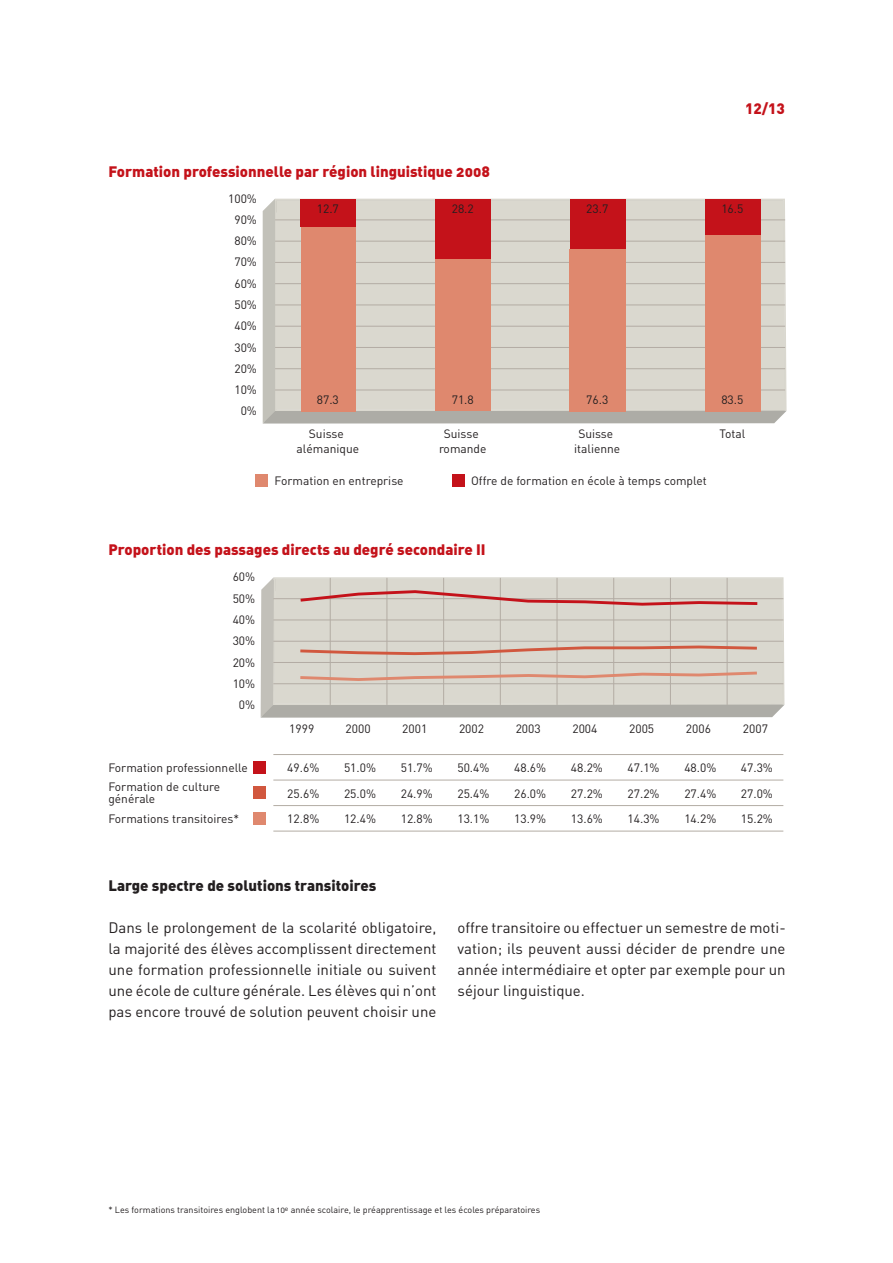
<style>
.page{position:relative;width:893px;height:1263px;background:#fff}
.page>*{position:absolute;margin:0;border:0;box-sizing:border-box;transform-origin:0 0}
.t1{font:15px/21px "DIN Regular Alternate";color:#231f20;text-align:justify}
.t2{font:15px "DIN Black Alternate";color:#c4121a}
.t3{font:15px "DIN Black Alternate";color:#231f20}
.t4{font:900 15px "DIN";color:#c4121a}
.t5{font:12px/25.5px "DIN";color:#231f20;text-align:justify}
.t6{font:9px "DIN Regular Alternate";color:#231f20}
</style>
<div class="page">
<div style="left:253px;top:761px;width:13px;height:13px;background:#c4121a"></div>
<div style="left:253px;top:786px;width:13px;height:13px;background:#d1573e"></div>
<div style="left:253px;top:812px;width:13px;height:13px;background:#df886e"></div>
<hr style="left:273px;top:754px;width:510px;height:1px;background:#b3aca4">
<hr style="left:273px;top:780px;width:510px;height:1px;background:#b3aca4">
<hr style="left:273px;top:805px;width:510px;height:1px;background:#b3aca4">
<hr style="left:273px;top:831px;width:510px;height:1px;background:#b3aca4">
<svg style="left:261px;top:577px;width:523px;height:141px;background:#d3cac1"></svg>
<svg style="left:263px;top:199px;width:524px;height:225px;background:#d4d2c9"></svg>
<hr style="left:275px;top:220px;width:510px;height:1px;background:#b3aca4">
<hr style="left:275px;top:241px;width:510px;height:1px;background:#b3aca4">
<hr style="left:275px;top:262px;width:510px;height:1px;background:#b3aca4">
<hr style="left:275px;top:283px;width:510px;height:1px;background:#b3aca4">
<hr style="left:275px;top:305px;width:510px;height:1px;background:#b3aca4">
<hr style="left:275px;top:326px;width:510px;height:1px;background:#b3aca4">
<hr style="left:275px;top:347px;width:510px;height:1px;background:#b3aca4">
<hr style="left:275px;top:368px;width:510px;height:1px;background:#b3aca4">
<hr style="left:275px;top:390px;width:510px;height:1px;background:#b3aca4">
<div style="left:301px;top:226px;width:55px;height:185px;background:#df886e"></div>
<div style="left:301px;top:199px;width:55px;height:27px;background:#c4121a"></div>
<div style="left:435px;top:259px;width:56px;height:152px;background:#df886e"></div>
<div style="left:435px;top:199px;width:56px;height:60px;background:#c4121a"></div>
<div style="left:570px;top:199px;width:55px;height:50px;background:#c4121a"></div>
<div style="left:705px;top:234px;width:55px;height:177px;background:#df886e"></div>
<div style="left:705px;top:199px;width:55px;height:35px;background:#c4121a"></div>
<div style="left:570px;top:249px;width:56px;height:162px;background:#df886e"></div>
<div style="left:255px;top:474px;width:13px;height:12px;background:#df886e"></div>
<div style="left:452px;top:474px;width:13px;height:12px;background:#c4121a"></div>
<p class="t2" style="left:108px;top:163px;width:383px">Formation professionnelle par région linguistique 2008</p>
<p class="t4" style="left:745px;top:100px;width:41px">12/13</p>
<p class="t5" style="left:228px;top:188px;width:30px;line-height:21.3px;text-align:right">100%<br>90%<br>80%<br>70%<br>60%<br>50%<br>40%<br>30%<br>20%<br>10%<br>0%</p>
<p class="t5" style="left:317px;top:196px;width:24px">12.7</p>
<p class="t5" style="left:452px;top:196px;width:24px">28.2</p>
<p class="t5" style="left:586px;top:196px;width:24px">23.7</p>
<p class="t5" style="left:721px;top:196px;width:24px">16.5</p>
<p class="t5" style="left:317px;top:387px;width:24px">87.3</p>
<p class="t5" style="left:452px;top:387px;width:24px">71.8</p>
<p class="t5" style="left:586px;top:387px;width:24px">76.3</p>
<p class="t5" style="left:721px;top:387px;width:24px">83.5</p>
<p class="t5" style="left:297px;top:427px;width:64px;line-height:15px;text-align:center">Suisse alémanique</p>
<p class="t5" style="left:439px;top:427px;width:49px;line-height:15px;text-align:center">Suisse romande</p>
<p class="t5" style="left:574px;top:427px;width:48px;line-height:15px;text-align:center">Suisse italienne</p>
<p class="t5" style="left:719px;top:421px;width:27px">Total</p>
<p class="t5" style="left:275px;top:468px;width:131px">Formation en entreprise</p>
<p class="t5" style="left:471px;top:468px;width:237px">Offre de formation en école à temps complet</p>
<p class="t2" style="left:108px;top:541px;width:379px">Proportion des passages directs au degré secondaire II</p>
<p class="t5" style="left:233px;top:567px;width:24px;line-height:21.3px;text-align:center">60%<br>50%<br>40%<br>30%<br>20%<br>10%<br>0%</p>
<p class="t5" style="left:108px;top:759px;width:141px;line-height:18.8px">Formation professionnelle<br>Formation de culture</p>
<p class="t5" style="left:108px;top:789px;width:132px;line-height:20.2px">générale<br>Formations transitoires*</p>
<p class="t5" style="left:289px;top:716px;width:27px">1999</p>
<p class="t5" style="left:346px;top:716px;width:27px">2000</p>
<p class="t5" style="left:402px;top:716px;width:27px">2001</p>
<p class="t5" style="left:459px;top:716px;width:27px">2002</p>
<p class="t5" style="left:516px;top:716px;width:27px">2003</p>
<p class="t5" style="left:572px;top:716px;width:27px">2004</p>
<p class="t5" style="left:629px;top:716px;width:27px">2005</p>
<p class="t5" style="left:686px;top:716px;width:27px">2006</p>
<p class="t5" style="left:743px;top:716px;width:27px">2007</p>
<p class="t5" style="left:287px;top:755px;width:34px">49.6% 25.6% 12.8%</p>
<p class="t5" style="left:344px;top:755px;width:34px">51.0% 25.0% 12.4%</p>
<p class="t5" style="left:401px;top:755px;width:34px">51.7% 24.9% 12.8%</p>
<p class="t5" style="left:457px;top:755px;width:34px">50.4% 25.4% 13.1%</p>
<p class="t5" style="left:514px;top:755px;width:34px">48.6% 26.0% 13.9%</p>
<p class="t5" style="left:571px;top:755px;width:34px">48.2% 27.2% 13.6%</p>
<p class="t5" style="left:628px;top:755px;width:34px">47.1% 27.2% 14.3%</p>
<p class="t5" style="left:684px;top:755px;width:34px">48.0% 27.4% 14.2%</p>
<p class="t5" style="left:741px;top:755px;width:34px">47.3% 27.0% 15.2%</p>
<p class="t3" style="left:108px;top:877px;width:270px">Large spectre de solutions transitoires</p>
<p class="t1" style="left:108px;top:917px;width:330px">Dans le prolongement de la scolarité obligatoire, la majorité des élèves accomplissent directement une formation professionnelle initiale ou suivent une école de culture générale. Les élèves qui n’ont pas encore trouvé de solution peuvent choisir une</p>
<p class="t1" style="left:458px;top:917px;width:330px">offre transitoire ou effectuer un semestre de moti&shy;vation; ils peuvent aussi décider de prendre une année intermédiaire et opter par exemple pour un séjour linguistique.</p>
<p class="t6" style="left:108px;top:1205px;width:433px">* Les formations transitoires englobent la 10<sup>e</sup> année scolaire, le préapprentissage et les écoles préparatoires</p>
</div>
